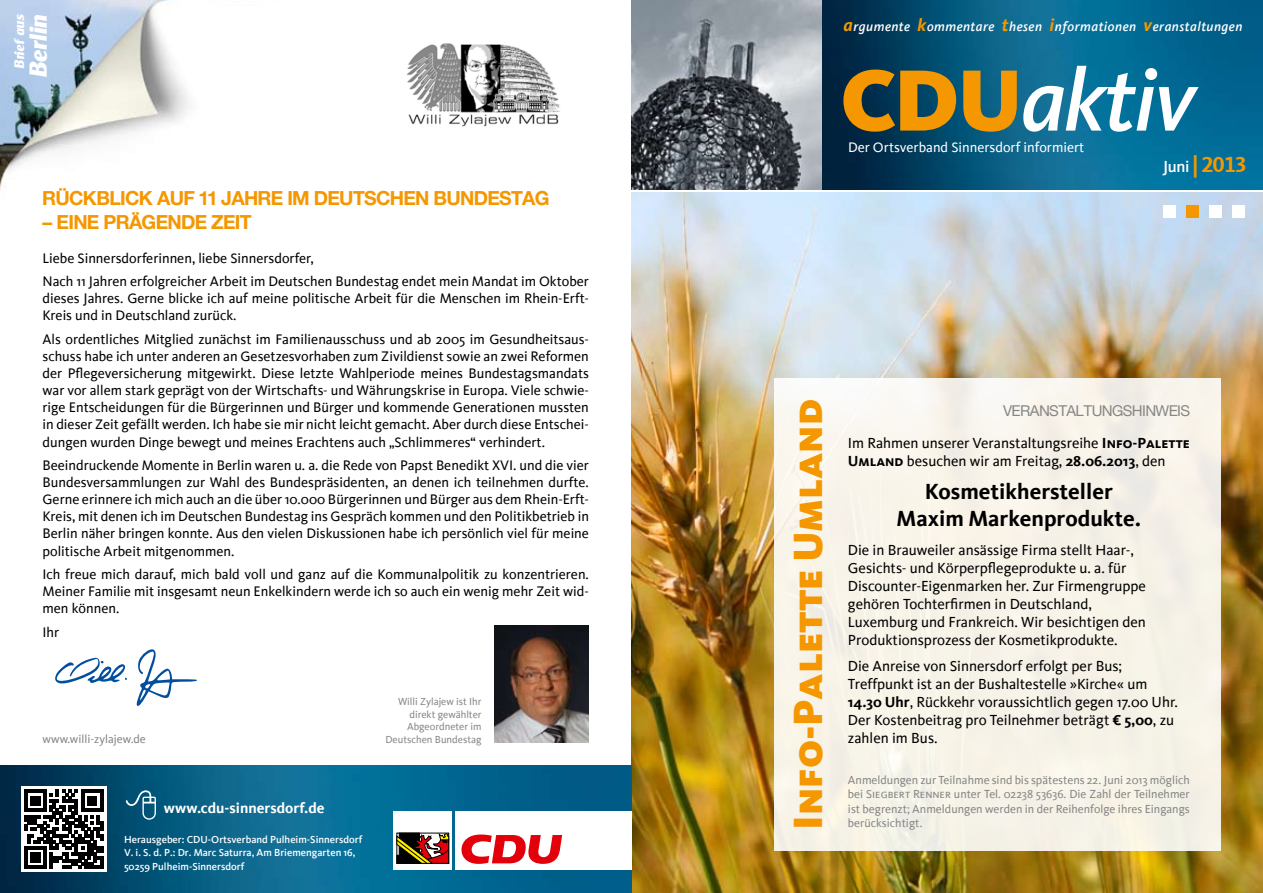
<style>
.page{position:relative;width:1263px;height:893px;background:#fff}
.page>*{position:absolute;margin:0;border:0;box-sizing:border-box;transform-origin:0 0}
.t1{font:italic 500 90px "Kievit";letter-spacing:-.025em;color:#fff}
.t2{font:42px "Kievit Black SC";color:#f49700}
.t3{font:italic 24px "Clear Gothic Serial Xbold";color:#fff}
.t4{font:700 22.5px/27px "Kievit";color:#000;text-align:center}
.t5{font:700 22.5px "CDU Kievit Tab";color:#f49700}
.t6{font:700 19.5px "CDU Helvetica";color:#f49700}
.t7{font:15px/18px "Kievit";color:#000}
.t8{font:700 15px "Kievit";color:#fff}
.t9{font:15px "CDU Helvetica";color:#868786}
.t10{font:14.25px/17.1px "Kievit";color:#000;text-align:justify}
.t11{font:14.25px "Kievit";color:#fff}
.t12{font:italic 500 13.5px "Kievit";letter-spacing:.035em;color:#fff}
.t13{font:italic 13.5px "Clear Gothic Serial Xbold";color:#fff}
.t14{font:12px/14.4px "Kievit";color:#868786;text-align:justify}
.t15{font:500 10.5px/13.5px "Kievit";color:#fff}
.t16{font:10.5px/12.6px "Kievit";color:#868786;text-align:justify}
.s1{font-weight:700;font-size:18px;color:#f49700}
.s2{font-weight:900;font-style:normal;color:#f49700}
.s3{font-family:"Kievit";font-weight:500;font-size:16.5px;color:#fff}
.s4{font-family:"Kievit Bold SC"}
.s5{font-weight:700}
.s6{font-family:"Kievit Book SC"}
</style>
<div class="page">
<img style="left:631px;top:192px;width:632px;height:701px">
<img style="left:631px;top:0;width:192px;height:190px">
<img style="left:0;top:765px;width:631px;height:128px">
<img style="left:823px;top:0;width:440px;height:190px">
<div style="left:394px;top:811px;width:58px;height:59px;background:#fff"></div>
<div style="left:455px;top:811px;width:176px;height:59px;background:#fff"></div>
<svg style="left:396px;top:833px;width:53px;height:31px;background:#724028"></svg>
<svg style="left:461px;top:834px;width:101px;height:30px"></svg>
<svg style="left:126px;top:790px;width:30px;height:30px"></svg>
<div style="left:1163px;top:205px;width:13px;height:13px;background:#fff"></div>
<div style="left:1186px;top:205px;width:13px;height:13px;background:#f49700"></div>
<div style="left:1209px;top:205px;width:13px;height:13px;background:#fff"></div>
<div style="left:1232px;top:205px;width:13px;height:13px;background:#fff"></div>
<svg style="left:21px;top:787px;width:85px;height:85px"></svg>
<svg style="left:24px;top:790px;width:79px;height:79px"></svg>
<div style="left:774px;top:378px;width:446px;height:472px;background:#f7f3e8"></div>
<img style="left:0;top:0;width:189px;height:190px">
<img style="left:494px;top:626px;width:95px;height:117px">
<svg style="left:55px;top:649px;width:142px;height:57px"></svg>
<img style="left:406px;top:43px;width:154px;height:83px">
<p class="t13" style="left:10px;top:69px;width:56px;rotate:-90deg">Brief aus</p>
<h3 class="t3" style="left:22px;top:78px;width:65px;rotate:-90deg">Berlin</h3>
<h3 class="t6" style="left:43px;top:186px;width:508px">RÜCKBLICK AUF 11 JAHRE IM DEUTSCHEN BUNDESTAG</h3>
<h3 class="t6" style="left:43px;top:210px;width:210px">– EINE PRÄGENDE ZEIT</h3>
<p class="t10" style="left:43px;top:246px;width:548px;line-height:23.5px">Liebe Sinnersdorferinnen, liebe Sinnersdorfer,<br>Nach 11 Jahren erfolgreicher Arbeit im Deutschen Bundestag endet mein Mandat im Oktober</p>
<p class="t10" style="left:43px;top:290px;width:548px">dieses Jahres. Gerne blicke ich auf meine politische Arbeit für die Menschen im Rhein-Erft-<br>Kreis und in Deutschland zurück.</p>
<p class="t10" style="left:43px;top:331px;width:548px">Als ordentliches Mitglied zunächst im Familienausschuss und ab 2005 im Gesundheitsaus‑ schuss habe ich unter anderen an Gesetzesvorhaben zum Zivildienst sowie an zwei Reformen der Pflegeversicherung mitgewirkt. Diese letzte Wahlperiode meines Bundestagsmandats war vor allem stark geprägt von der Wirtschafts- und Währungskrise in Europa. Viele schwie‑ rige Entscheidungen für die Bürgerinnen und Bürger und kommende Generationen mussten in dieser Zeit gefällt werden. Ich habe sie mir nicht leicht gemacht. Aber durch diese Entschei‑ dungen wurden Dinge bewegt und meines Erachtens auch „Schlimmeres“ verhindert.</p>
<p class="t10" style="left:43px;top:457px;width:548px">Beeindruckende Momente in Berlin waren u. a. die Rede von Papst Benedikt XVI. und die vier Bundesversammlungen zur Wahl des Bundespräsidenten, an denen ich teilnehmen durfte.<br>Gerne erinnere ich mich auch an die über 10.000 Bürgerinnen und Bürger aus dem Rhein-Erft-Kreis, mit denen ich im Deutschen Bundestag ins Gespräch kommen und den Politikbetrieb in Berlin näher bringen konnte. Aus den vielen Diskussionen habe ich persönlich viel für meine politische Arbeit mitgenommen.</p>
<p class="t10" style="left:43px;top:566px;width:548px">Ich freue mich darauf, mich bald voll und ganz auf die Kommunalpolitik zu konzentrieren.<br>Meiner Familie mit insgesamt neun Enkelkindern werde ich so auch ein wenig mehr Zeit wid‑ men können.</p>
<p class="t10" style="left:43px;top:623px;width:18px">Ihr</p>
<p class="t16" style="left:407px;top:695px;width:76px;text-indent:-9px">Willi Zylajew ist Ihr direkt gewählter Abgeordneter im</p>
<p class="t14" style="left:43px;top:732px;width:105px">www.willi-zylajew.de</p>
<p class="t16" style="left:385px;top:733px;width:98px">Deutschen Bundestag</p>
<p class="t8" style="left:164px;top:800px;width:162px">www.cdu-sinnersdorf.de</p>
<p class="t15" style="left:124px;top:833px;width:240px">Herausgeber: CDU-Ortsverband Pulheim-Sinnersdorf<br>V. i. S. d. P.: Dr. Marc Saturra, Am Briemengarten 16,<br>50259 Pulheim-Sinnersdorf</p>
<p class="t12" style="left:843px;top:18px;width:400px"><span class="s1">a</span>rgumente <span class="s1">k</span>ommentare <span class="s1">t</span>hesen <span class="s1">i</span>nformationen <span class="s1">v</span>eranstaltungen</p>
<h1 class="t1" style="left:840px;top:47px;width:357px"><span class="s2">CDU</span>aktiv</h1>
<h3 class="t5" style="left:1163px;top:151px;width:85px"><span class="s3">Juni</span> | 2013</h3>
<p class="t11" style="left:848px;top:139px;width:238px">Der Ortsverband Sinnersdorf informiert</p>
<h2 class="t2" style="left:782px;top:830px;width:432px;rotate:-90deg">Info-Palette Umland</h2>
<p class="t9" style="left:1003px;top:401px;width:188px">VERANSTALTUNGSHINWEIS</p>
<p class="t7" style="left:848px;top:434px;width:343px">Im Rahmen unserer Veranstaltungsreihe <span class="s4">Info-Palette<br>Umland</span> besuchen wir am Freitag, <span class="s5">28.06.2013</span>, den</p>
<h3 class="t4" style="left:897px;top:478px;width:246px">Kosmetikhersteller<br>Maxim Markenprodukte.</h3>
<p class="t7" style="left:848px;top:541px;width:299px">Die in Brauweiler ansässige Firma stellt Haar‑, Gesichts- und Körperpflegeprodukte u. a. für Discounter-Eigenmarken her. Zur Firmengruppe gehören Tochterfirmen in Deutschland, Luxemburg und Frankreich. Wir besichtigen den Produktionsprozess der Kosmetikprodukte.</p>
<p class="t7" style="left:848px;top:657px;width:331px">Die Anreise von Sinnersdorf erfolgt per Bus; Treffpunkt ist an der Bushaltestelle »Kirche« um <span class="s5">14.30 Uhr</span>, Rückkehr voraussichtlich gegen 17.00 Uhr.<br>Der Kostenbeitrag pro Teilnehmer beträgt <span class="s4">€</span> <span class="s5">5,00</span>, zu zahlen im Bus.</p>
<p class="t14" style="left:848px;top:773px;width:343px">Anmeldungen zur Teilnahme sind bis spätestens 22. Juni 2013 möglich bei <span class="s6">Siegbert Renner</span> unter Tel. 02238 53636. Die Zahl der Teilnehmer ist begrenzt; Anmeldungen werden in der Reihenfolge ihres Eingangs berücksichtigt.</p>
</div>
